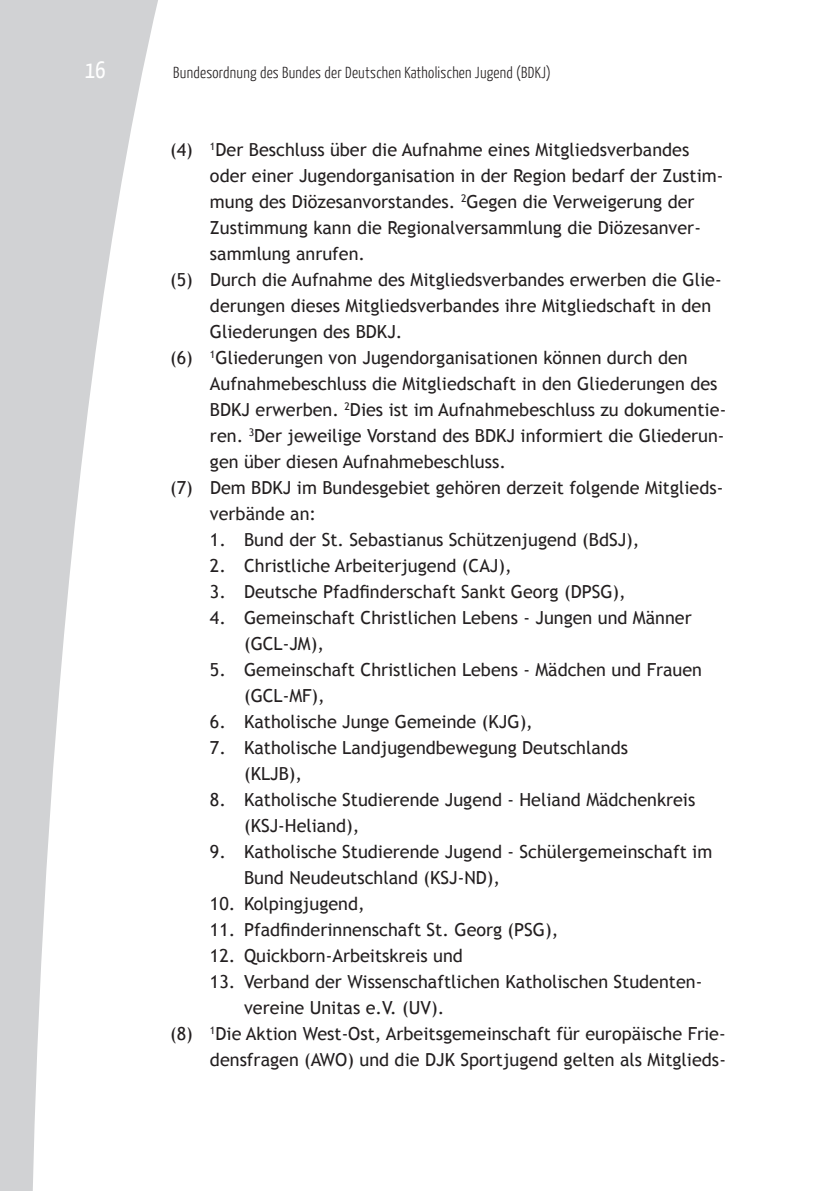
<style>
.page{position:relative;width:840px;height:1191px;background:#fff}
.page>*{position:absolute;margin:0;border:0;box-sizing:border-box;transform-origin:0 0}
.t1{font:24px "BDKJ";color:#fff}
.TextEinzug{font:18px/26px "Trebuchet MS";color:#231f20}
.TextEinzug2{font:18px/26px "Trebuchet MS";color:#231f20}
.t2{font:300 16px "BDKJ";color:#231f20}
</style>
<div class="page">
<svg style="left:0;top:0;width:158px;height:1191px"></svg>
<h1 class="t1" style="left:85px;top:54px;width:22px">16</h1>
<p class="t2" style="left:173px;top:62px;width:379px">Bundesordnung des Bundes der Deutschen Katholischen Jugend (BDKJ)</p>
<p class="TextEinzug" style="left:210px;top:137px;width:514px;text-indent:-40px">(4) <sup>1</sup>Der Beschluss über die Aufnahme eines Mitgliedsverbandes oder einer Jugendorganisation in der Region bedarf der Zustim&shy;mung des Diözesanvorstandes. <sup>2</sup>Gegen die Verweigerung der Zustimmung kann die Regionalversammlung die Diözesanver&shy;sammlung anrufen.</p>
<p class="TextEinzug" style="left:210px;top:267px;width:513px;text-indent:-40px">(5) Durch die Aufnahme des Mitgliedsverbandes erwerben die Glie&shy;derungen dieses Mitgliedsverbandes ihre Mitgliedschaft in den<br>Gliederungen des BDKJ.</p>
<p class="TextEinzug" style="left:210px;top:345px;width:517px;text-indent:-40px">(6) <sup>1</sup>Gliederungen von Jugendorganisationen können durch den Aufnahmebeschluss die Mitgliedschaft in den Gliederungen des BDKJ erwerben. <sup>2</sup>Dies ist im Aufnahmebeschluss zu dokumentie&shy;ren. <sup>3</sup>Der jeweilige Vorstand des BDKJ informiert die Gliederun&shy;gen über diesen Aufnahmebeschluss.</p>
<p class="TextEinzug" style="left:210px;top:475px;width:514px;text-indent:-40px">(7) Dem BDKJ im Bundesgebiet gehören derzeit folgende Mitglieds&shy;verbände an:</p>
<p class="TextEinzug2" style="left:210px;top:527px;width:431px">1. Bund der St. Sebastianus Schützenjugend (BdSJ),</p>
<p class="TextEinzug2" style="left:210px;top:553px;width:303px">2. Christliche Arbeiterjugend (CAJ),</p>
<p class="TextEinzug2" style="left:210px;top:579px;width:417px">3. Deutsche Pfadfinderschaft Sankt Georg (DPSG),</p>
<p class="TextEinzug2" style="left:244px;top:605px;width:449px;text-indent:-34px">4. Gemeinschaft Christlichen Lebens - Jungen und Männer (GCL-JM),</p>
<p class="TextEinzug2" style="left:244px;top:657px;width:459px;text-indent:-34px">5. Gemeinschaft Christlichen Lebens - Mädchen und Frauen (GCL-MF),</p>
<p class="TextEinzug2" style="left:210px;top:709px;width:324px">6. Katholische Junge Gemeinde (KJG),</p>
<p class="TextEinzug2" style="left:210px;top:735px;width:419px">7. Katholische Landjugendbewegung Deutschlands</p>
<p class="TextEinzug2" style="left:244px;top:761px;width:60px">(KLJB),</p>
<p class="TextEinzug2" style="left:244px;top:787px;width:452px;text-indent:-34px">8. Katholische Studierende Jugend - Heliand Mädchenkreis (KSJ-Heliand),</p>
<p class="TextEinzug2" style="left:244px;top:839px;width:469px;text-indent:-34px">9. Katholische Studierende Jugend - Schülergemeinschaft im<br>Bund Neudeutschland (KSJ-ND),</p>
<p class="TextEinzug2" style="left:210px;top:891px;width:156px">10. Kolpingjugend,</p>
<p class="TextEinzug2" style="left:210px;top:917px;width:350px">11. Pfadfinderinnenschaft St. Georg (PSG),</p>
<p class="TextEinzug2" style="left:210px;top:943px;width:254px">12. Quickborn-Arbeitskreis und</p>
<p class="TextEinzug2" style="left:244px;top:969px;width:459px;text-indent:-34px">13. Verband der Wissenschaftlichen Katholischen Studenten&shy;vereine Unitas e.V. (UV).</p>
<p class="TextEinzug" style="left:170px;top:1021px;width:557px;text-align:right">(8) <sup>1</sup>Die Aktion West-Ost, Arbeitsgemeinschaft für europäische Frie&shy;densfragen (AWO) und die DJK Sportjugend gelten als Mitglieds-</p>
</div>
